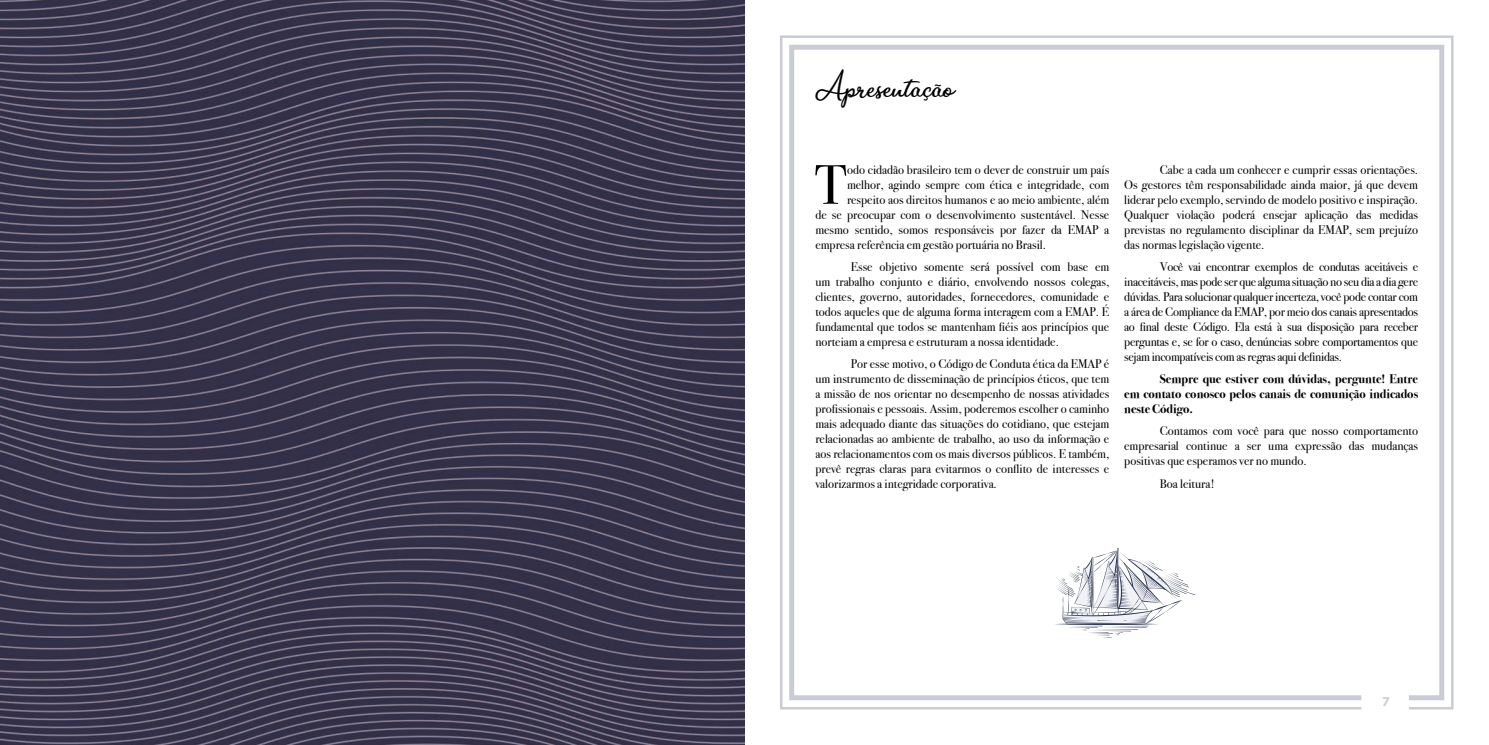
<style>
.page{position:relative;width:1489px;height:745px;background:#fff}
.page>*{position:absolute;margin:0;border:0;box-sizing:border-box;transform-origin:0 0}
.t1{font:55.62px "Bodoni Svty Two ITCTT";color:#000}
.t2{font:17.5px "Bite Chocolate";color:#000}
.t3{font:12.5px/15px "Bodoni Svty Two ITCTT";color:#000;text-align:justify}
.t4{font:700 12.5px/15px "Bodoni Svty Two ITCTT";color:#000;text-align:justify}
.t5{font:700 12.5px "Gotham";color:#c9ccd5}
</style>
<div class="page">
<img style="left:0;top:0;width:744px;height:744px">
<svg style="left:780px;top:35px;width:673px;height:674px"></svg>
<svg style="left:789px;top:45px;width:655px;height:654px"></svg>
<h2 class="t2" style="left:815px;top:81px;width:140px">Apresentação</h2>
<h1 class="t1" style="left:814px;top:139px;width:34px">T</h1>
<p class="t3" style="left:847px;top:161px;width:264px">odo cidadão brasileiro tem o dever de construir um país</p>
<p class="t3" style="left:847px;top:176px;width:264px">melhor, agindo sempre com ética e integridade, com</p>
<p class="t3" style="left:847px;top:191px;width:264px">respeito aos direitos humanos e ao meio ambiente, além</p>
<p class="t3" style="left:815px;top:206px;width:295px">de se preocupar com o desenvolvimento sustentável. Nesse</p>
<p class="t3" style="left:815px;top:221px;width:295px">mesmo sentido, somos responsáveis por fazer da EMAP a</p>
<p class="t3" style="left:815px;top:236px;width:232px">empresa referência em gestão portuária no Brasil.</p>
<p class="t3" style="left:815px;top:258px;width:295px;text-indent:35px">Esse objetivo somente será possível com base em um trabalho conjunto e diário, envolvendo nossos colegas, clientes, governo, autoridades, fornecedores, comunidade e todos aqueles que de alguma forma interagem com a EMAP. É fundamental que todos se mantenham fiéis aos princípios que norteiam a empresa e estruturam a nossa identidade.</p>
<p class="t3" style="left:815px;top:355px;width:295px;text-indent:35px">Por esse motivo, o Código de Conduta ética da EMAP é um instrumento de disseminação de princípios éticos, que tem a missão de nos orientar no desempenho de nossas atividades profissionais e pessoais. Assim, poderemos escolher o caminho mais adequado diante das situações do cotidiano, que estejam relacionadas ao ambiente de trabalho, ao uso da informação e aos relacionamentos com os mais diversos públicos. E também, prevê regras claras para evitarmos o conflito de interesses e valorizarmos a integridade corporativa.</p>
<p class="t3" style="left:1124px;top:161px;width:295px;text-indent:35px">Cabe a cada um conhecer e cumprir essas orientações.<br>Os gestores têm responsabilidade ainda maior, já que devem liderar pelo exemplo, servindo de modelo positivo e inspiração.<br>Qualquer violação poderá ensejar aplicação das medidas previstas no regulamento disciplinar da EMAP, sem prejuízo das normas legislação vigente.</p>
<p class="t3" style="left:1124px;top:258px;width:295px;text-indent:35px">Você vai encontrar exemplos de condutas aceitáveis e inaceitáveis, mas pode ser que alguma situação no seu dia a dia gere dúvidas. Para solucionar qualquer incerteza, você pode contar com a área de Compliance da EMAP, por meio dos canais apresentados ao final deste Código. Ela está à sua disposição para receber perguntas e, se for o caso, denúncias sobre comportamentos que sejam incompatíveis com as regras aqui definidas.</p>
<p class="t4" style="left:1124px;top:370px;width:295px;text-indent:35px">Sempre que estiver com dúvidas, pergunte! Entre em contato conosco pelos canais de comunição indicados neste Código.</p>
<p class="t3" style="left:1124px;top:422px;width:295px;text-indent:35px">Contamos com você para que nosso comportamento empresarial continue a ser uma expressão das mudanças positivas que esperamos ver no mundo.</p>
<p class="t3" style="left:1159px;top:474px;width:57px">Boa leitura!</p>
<p class="t5" style="left:1382px;top:693px;width:9px">7</p>
</div>
